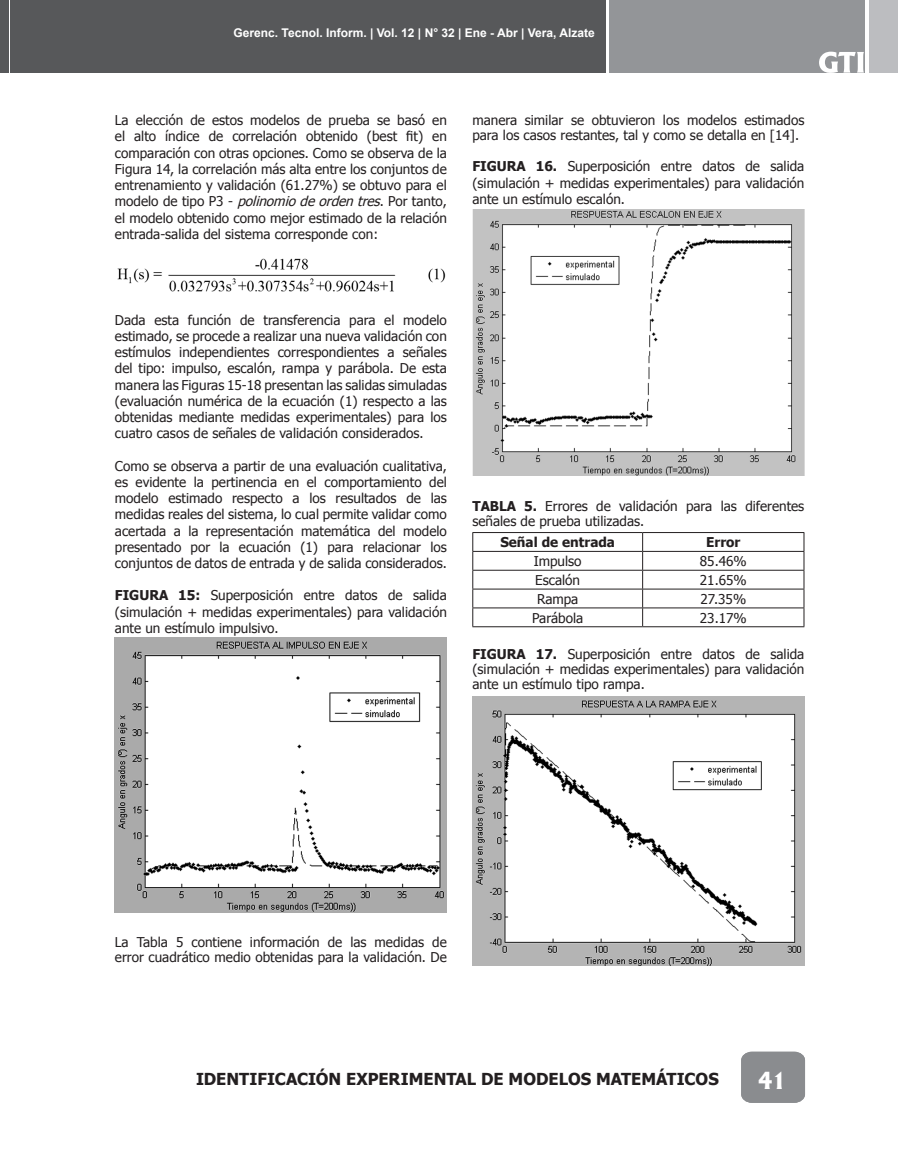
<style>
.page{position:relative;width:898px;height:1166px;background:#fff}
.page>*{position:absolute;margin:0;border:0;box-sizing:border-box;transform-origin:0 0}
.t1{font:800 22.5px "Albertus";color:#fff}
.t2{font:700 16.5px "Tahoma";color:#231f20}
.t3{font:13.5px/16.2px "Tahoma";color:#231f20;text-align:justify}
.t4{font:700 13.5px "Tahoma";color:#231f20}
.t5{font:700 12px "Arial";color:#fff}
.s1{font-style:italic}
.s2{font-weight:700}
</style>
<div class="page">
<div style="left:10px;top:0;width:595px;height:73px;background:#57585a"></div>
<div style="left:609px;top:0;width:255px;height:73px;background:#939598"></div>
<div style="left:868px;top:0;width:29px;height:73px;background:#bcbdc0"></div>
<div style="left:741px;top:1051px;width:63px;height:51px;background:#8a8c8f"></div>
<div style="left:0;top:0;width:9px;height:73px;background:#57585a"></div>
<svg style="left:819px;top:52px;width:44px;height:21px"></svg>
<hr style="left:472px;top:532px;width:170px;height:1px;background:#231f20">
<hr style="left:642px;top:532px;width:162px;height:1px;background:#231f20">
<hr style="left:472px;top:551px;width:170px;height:1px;background:#231f20">
<hr style="left:642px;top:551px;width:162px;height:1px;background:#231f20">
<hr style="left:472px;top:569px;width:170px;height:1px;background:#231f20">
<hr style="left:642px;top:569px;width:162px;height:1px;background:#231f20">
<hr style="left:472px;top:588px;width:170px;height:1px;background:#231f20">
<hr style="left:642px;top:588px;width:162px;height:1px;background:#231f20">
<hr style="left:472px;top:607px;width:170px;height:1px;background:#231f20">
<svg style="left:472px;top:532px;width:1px;height:94px"></svg>
<hr style="left:642px;top:607px;width:162px;height:1px;background:#231f20">
<svg style="left:642px;top:532px;width:1px;height:94px"></svg>
<svg style="left:803px;top:533px;width:1px;height:93px"></svg>
<hr style="left:472px;top:626px;width:170px;height:1px;background:#231f20">
<hr style="left:642px;top:626px;width:162px;height:1px;background:#231f20">
<img style="left:115px;top:637px;width:331px;height:275px">
<img style="left:472px;top:696px;width:332px;height:269px">
<img style="left:472px;top:209px;width:332px;height:266px">
<img style="left:117px;top:258px;width:329px;height:34px">
<p class="t5" style="left:233px;top:25px;width:362px">Gerenc. Tecnol. Inform. | Vol. 12 | N° 32 | Ene - Abr | Vera, Alzate</p>
<p class="t3" style="left:115px;top:112px;width:333px">La elección de estos modelos de prueba se basó en el alto índice de correlación obtenido (best fit) en comparación con otras opciones. Como se observa de la Figura 14, la correlación más alta entre los conjuntos de entrenamiento y validación (61.27%) se obtuvo para el m o d e l o d e t i p o P 3 - <span class="s1">polinomiodeordentres</span>. Po r t a n t o , el modelo obtenido como mejor estimado de la relación entrada-salida del sistema corresponde con:</p>
<p class="t3" style="left:472px;top:112px;width:333px;line-height:14.9px">manera similar se obtuvieron los modelos estimados para los casos restantes, tal y como se detalla en [14].</p>
<p class="t3" style="left:472px;top:158px;width:333px"><span class="s2">FIGURA 16.</span> Superposición entre datos de salida (simulación + medidas experimentales) para validación ante un estímulo escalón.</p>
<p class="t3" style="left:115px;top:311px;width:333px">Dada esta función de transferencia para el modelo estimado, se procede a realizar una nueva validación con estímulos independientes correspondientes a señales del tipo: impulso, escalón, rampa y parábola. De esta manera las Figuras 15-18 presentan las salidas simuladas (evaluación numérica de la ecuación (1) respecto a las obtenidas mediante medidas experimentales) para los cuatro casos de señales de validación considerados.</p>
<p class="t3" style="left:115px;top:457px;width:333px">Como se observa a partir de una evaluación cualitativa, es evidente la pertinencia en el comportamiento del modelo estimado respecto a los resultados de las medidas reales del sistema, lo cual permite validar como acertada a la representación matemática del modelo presentado por la ecuación (1) para relacionar los conjuntos de datos de entrada y de salida considerados.</p>
<p class="t3" style="left:115px;top:586px;width:333px"><span class="s2">FIGURA 15:</span> Superposición entre datos de salida (simulación + medidas experimentales) para validación ante un estímulo impulsivo.</p>
<p class="t3" style="left:472px;top:498px;width:333px;line-height:14.9px"><span class="s2">TABLA 5.</span> Errores de validación para las diferentes señales de prueba utilizadas.</p>
<p class="t4" style="left:500px;top:532px;width:116px">Señal de entrada</p>
<p class="t4" style="left:706px;top:532px;width:36px">Error</p>
<p class="t3" style="left:533px;top:552px;width:49px">Impulso</p>
<p class="t3" style="left:699px;top:552px;width:48px">85.46%</p>
<p class="t3" style="left:535px;top:571px;width:46px">Escalón</p>
<p class="t3" style="left:699px;top:571px;width:48px">21.65%</p>
<p class="t3" style="left:537px;top:590px;width:43px">Rampa</p>
<p class="t3" style="left:700px;top:590px;width:47px">27.35%</p>
<p class="t3" style="left:532px;top:608px;width:53px">Parábola</p>
<p class="t3" style="left:699px;top:608px;width:48px">23.17%</p>
<p class="t3" style="left:472px;top:646px;width:333px;line-height:14.9px"><span class="s2">FIGURA 17.</span> Superposición entre datos de salida (simulación + medidas experimentales) para validación ante un estímulo tipo rampa.</p>
<p class="t3" style="left:115px;top:933px;width:333px;line-height:14.9px">La Tabla 5 contiene información de las medidas de error cuadrático medio obtenidas para la validación. De</p>
<p class="t2" style="left:196px;top:1067px;width:524px">IDENTIFICACIÓN EXPERIMENTAL DE MODELOS MATEMÁTICOS</p>
<h1 class="t1" style="left:757px;top:1066px;width:31px">41</h1>
</div>
